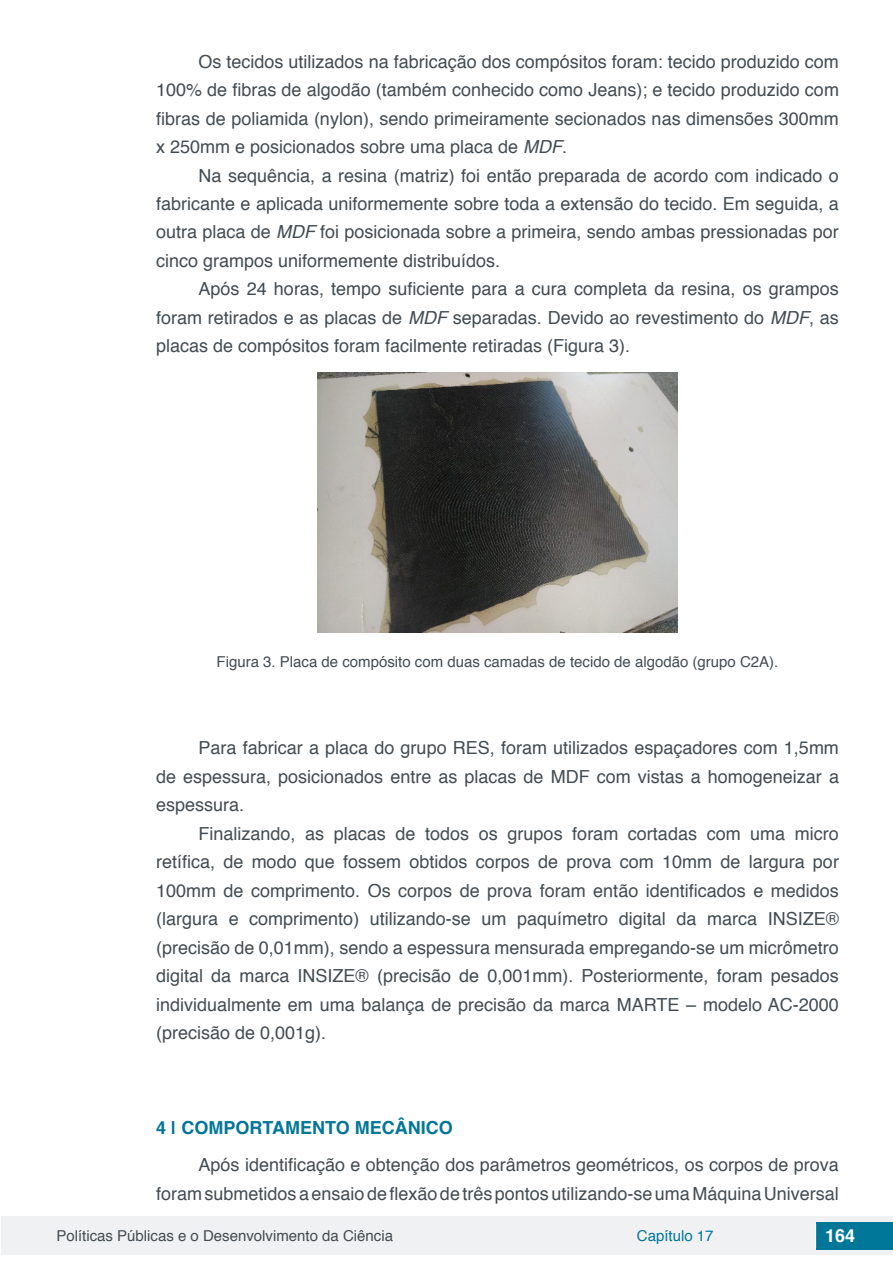
<style>
.page{position:relative;width:893px;height:1263px;background:#fff}
.page>*{position:absolute;margin:0;border:0;box-sizing:border-box;transform-origin:0 0}
.t1{font:18px/28.5px "Helvetica";color:#434c52;text-align:justify}
.t2{font:700 18px "Helvetica";color:#007699}
.t3{font:700 18px "Helvetica";color:#fff}
.t4{font:15px "Helvetica";color:#434c52}
.t5{font:15px "Helvetica";color:#007699}
.s1{font-style:italic}
</style>
<div class="page">
<div style="left:1px;top:1216px;width:891px;height:38px;background:#f0f1f2"></div>
<div style="left:816px;top:1222px;width:77px;height:27px;background:#007699"></div>
<svg style="left:815px;top:1224px;width:1px;height:24px"></svg>
<img style="left:317px;top:373px;width:360px;height:259px">
<p class="t1" style="left:156px;top:47px;width:684px;text-indent:43px">Os tecidos utilizados na fabricação dos compósitos foram: tecido produzido com 100% de fibras de algodão (também conhecido como Jeans); e tecido produzido com fibras de poliamida (nylon), sendo primeiramente secionados nas dimensões 300mm x 250mm e posicionados sobre uma placa de <span class="s1">MDF</span>.</p>
<p class="t1" style="left:156px;top:161px;width:684px;text-indent:43px">Na sequência, a resina (matriz) foi então preparada de acordo com indicado o fabricante e aplicada uniformemente sobre toda a extensão do tecido. Em seguida, a outra placa de <span class="s1">MDF</span> foi posicionada sobre a primeira, sendo ambas pressionadas por cinco grampos uniformemente distribuídos.</p>
<p class="t1" style="left:156px;top:275px;width:684px;text-indent:43px">Após 24 horas, tempo suficiente para a cura completa da resina, os grampos foram retirados e as placas de <span class="s1">MDF</span> separadas. Devido ao revestimento do <span class="s1">MDF</span>, as placas de compósitos foram facilmente retiradas (Figura 3).</p>
<p class="t4" style="left:216px;top:651px;width:563px">Figura 3. Placa de compósito com duas camadas de tecido de algodão (grupo C2A).</p>
<p class="t1" style="left:156px;top:734px;width:684px;text-indent:43px">Para fabricar a placa do grupo RES, foram utilizados espaçadores com 1,5mm de espessura, posicionados entre as placas de MDF com vistas a homogeneizar a espessura.</p>
<p class="t1" style="left:156px;top:820px;width:684px;text-indent:43px">Finalizando, as placas de todos os grupos foram cortadas com uma micro retífica, de modo que fossem obtidos corpos de prova com 10mm de largura por 100mm de comprimento. Os corpos de prova foram então identificados e medidos (largura e comprimento) utilizando-se um paquímetro digital da marca INSIZE® (precisão de 0,01mm), sendo a espessura mensurada empregando-se um micrômetro digital da marca INSIZE® (precisão de 0,001mm). Posteriormente, foram pesados individualmente em uma balança de precisão da marca MARTE – modelo AC-2000 (precisão de 0,001g).</p>
<p class="t2" style="left:156px;top:1113px;width:298px">4 | COMPORTAMENTO MECÂNICO</p>
<p class="t1" style="left:156px;top:1151px;width:684px;text-align:right">Após identificação e obtenção dos parâmetros geométricos, os corpos de prova foram submetidos a ensaio de flexão de três pontos utilizando-se uma Máquina Universal</p>
<p class="t4" style="left:56px;top:1224px;width:338px">Políticas Públicas e o Desenvolvimento da Ciência</p>
<p class="t5" style="left:637px;top:1224px;width:78px">Capítulo 17</p>
<p class="t3" style="left:825px;top:1221px;width:32px">164</p>
</div>
